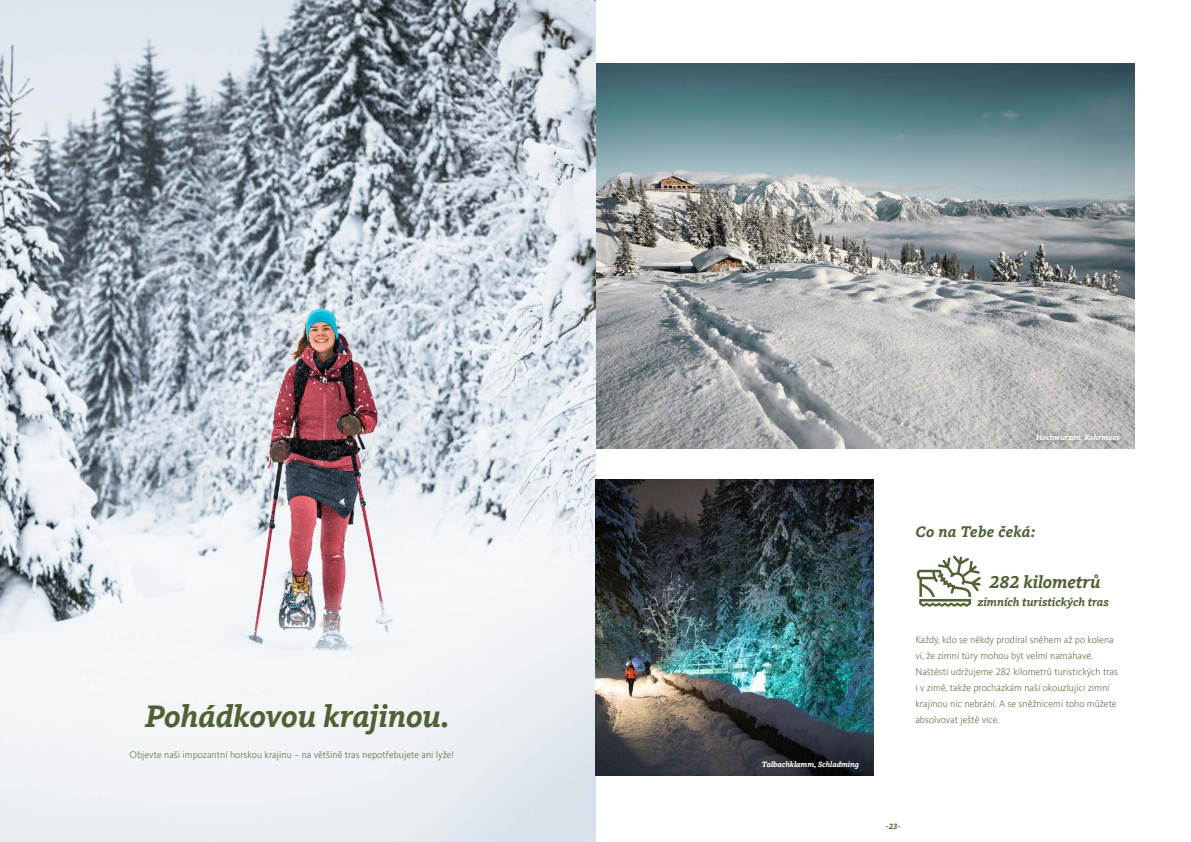
<style>
.page{position:relative;width:1191px;height:842px;background:#fff}
.page>*{position:absolute;margin:0;border:0;box-sizing:border-box;transform-origin:0 0}
.t1{font:italic 700 32px "Kievit Slab Offc Pro";color:#506133}
.t2{font:italic 700 18px "Kievit Slab Offc Pro";color:#506133}
.t3{font:italic 700 15.9px "Kievit Slab Offc Pro";letter-spacing:.015em;color:#506133}
.t4{font:italic 700 12px "Kievit Slab Offc Pro";color:#506133}
.t5{font:300 10px/16px "Kievit Offc Pro";color:#506133}
.t6{font:italic 700 8px "Kievit Slab Offc Pro";color:#fff}
.t7{font:italic 700 8px "Kievit Slab Offc Pro";color:#506133}
</style>
<div class="page">
<img style="left:595px;top:63px;width:539px;height:386px">
<img style="left:0;top:0;width:595px;height:842px">
<img style="left:595px;top:480px;width:278px;height:295px">
<div style="left:839px;top:559px;width:351px;height:241px;background:#fff"></div>
<svg style="left:916px;top:555px;width:65px;height:52px"></svg>
<div style="left:1030px;top:429px;width:95px;height:18px;background:#1a1a18;opacity:.5"></div>
<h1 class="t1" style="left:146px;top:697px;width:306px">Pohádkovou krajinou.</h1>
<p class="t5" style="left:130px;top:747px;width:326px">Objevte naši impozantní horskou krajinu – na většině tras nepotřebujete ani lyže!</p>
<p class="t6" style="left:1036px;top:433px;width:85px">Hochwurzen, Rohrmoos</p>
<p class="t6" style="left:762px;top:760px;width:99px">Talbachklamm, Schladming</p>
<h3 class="t3" style="left:915px;top:522px;width:121px">Co na Tebe čeká:</h3>
<h2 class="t2" style="left:989px;top:571px;width:112px">282 kilometrů</h2>
<p class="t4" style="left:977px;top:595px;width:133px">zimních turistických tras</p>
<p class="t5" style="left:915px;top:631px;width:204px">Každý, kdo se někdy prodíral sněhem až po kolena ví, že zimní túry mohou být velmi namáhavé.<br>Naštěstí udržujeme 282 kilometrů turistických tras i v zimě, takže procházkám naší okouzlující zimní krajinou nic nebrání. A se sněžnicemi toho můžete absolvovat ještě více.</p>
<p class="t7" style="left:886px;top:821px;width:16px">-23-</p>
</div>
